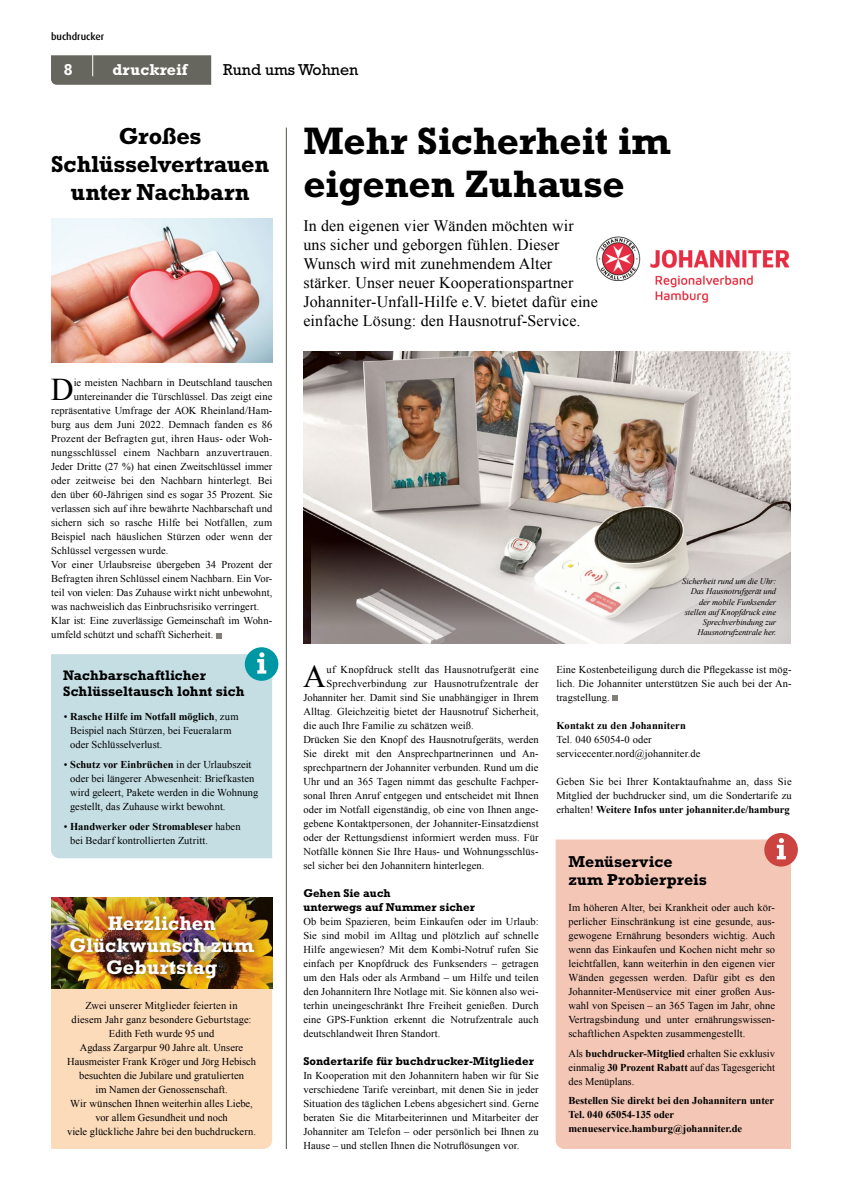
<style>
.page{position:relative;width:842px;height:1191px;background:#fff}
.page>*{position:absolute;margin:0;border:0;box-sizing:border-box;transform-origin:0 0}
.t1{font:700 38.8px/43.3px "Rockwell Std";letter-spacing:-.005em;color:#000}
.t2{font:31.6px "Times New Roman";color:#000}
.t3{font:700 23.5px/28px "Rockwell Std";letter-spacing:-.01em;color:#000;text-align:center}
.t4{font:700 20px/22px "Rockwell Std";color:#fff;text-align:center}
.t5{font:16px/19px "Times New Roman";letter-spacing:.01em;color:#000}
.t6{font:700 16px/18px "Rockwell Std";color:#000}
.t7{font:16px "Rockwell Std";color:#000}
.t8{font:700 16px "Rockwell Std";color:#fff}
.t9{font:700 14px/16px "Rockwell Std";color:#000}
.t10{font:700 11.5px/14px "Rockwell Std";color:#000}
.t11{font:10.5px/14px "Times New Roman";letter-spacing:.01em;color:#000;text-align:justify}
.t12{font:700 10.5px/14px "Times New Roman";color:#000}
.t13{font:500 10px "Dax Pro";color:#000}
.t14{font:italic 8.5px/10.2px "Times New Roman";letter-spacing:-.01em;color:#000;text-align:right}
.s1{font-weight:700}
</style>
<div class="page">
<div style="left:51px;top:988px;width:221px;height:161px;background:#fcdbbb"></div>
<img style="left:51px;top:897px;width:221px;height:91px">
<img style="left:51px;top:218px;width:221px;height:145px">
<svg style="left:51px;top:55px;width:160px;height:30px;background:#696861"></svg>
<hr style="left:92px;top:42px;width:1px;height:34px;background:#fff">
<svg style="left:216px;top:633px;width:6px;height:5px"></svg>
<div style="left:51px;top:654px;width:221px;height:204px;background:#c4dee3"></div>
<svg style="left:245px;top:647px;width:33px;height:34px"></svg>
<div style="left:556px;top:839px;width:235px;height:310px;background:#f3c6b5"></div>
<svg style="left:764px;top:833px;width:34px;height:33px"></svg>
<div style="left:65px;top:912px;width:194px;height:71px;background:#000;opacity:.4"></div>
<img style="left:303px;top:352px;width:488px;height:291px">
<svg style="left:612px;top:695px;width:6px;height:5px"></svg>
<img style="left:596px;top:236px;width:194px;height:67px">
<svg style="left:311px;top:492px;width:480px;height:151px;background:#b7b0ac"></svg>
<hr style="left:286px;top:128px;width:1px;height:1021px;background:#515048">
<p class="t13" style="left:51px;top:30px;width:55px">buchdrucker</p>
<h3 class="t8" style="left:64px;top:60px;width:10px">8</h3>
<h3 class="t8" style="left:113px;top:60px;width:76px">druckreif</h3>
<h3 class="t7" style="left:223px;top:60px;width:137px">Rund ums Wohnen</h3>
<h3 class="t3" style="left:51px;top:121px;width:219px">Großes<br>Schlüsselvertrauen unter Nachbarn</h3>
<h2 class="t2" style="left:51px;top:368px;width:24px">D</h2>
<p class="t11" style="left:74px;top:375px;width:200px">ie meisten Nachbarn in Deutschland tauschen</p>
<p class="t11" style="left:74px;top:389px;width:200px">untereinander die Türschlüssel. Das zeigt eine</p>
<p class="t11" style="left:51px;top:403px;width:223px">repräsentative Umfrage der AOK Rheinland/Ham-</p>
<p class="t11" style="left:51px;top:417px;width:223px">burg aus dem Juni 2022. Demnach fanden es 86</p>
<p class="t11" style="left:51px;top:431px;width:223px">Prozent der Befragten gut, ihren Haus- oder Woh-</p>
<p class="t11" style="left:51px;top:445px;width:223px">nungsschlüssel einem Nachbarn anzuvertrauen.</p>
<p class="t11" style="left:51px;top:459px;width:223px">Jeder Dritte (27 %) hat einen Zweitschlüssel immer</p>
<p class="t11" style="left:51px;top:473px;width:223px">oder zeitweise bei den Nachbarn hinterlegt. Bei</p>
<p class="t11" style="left:51px;top:487px;width:223px">den über 60-Jährigen sind es sogar 35 Prozent. Sie</p>
<p class="t11" style="left:51px;top:501px;width:223px">verlassen sich auf ihre bewährte Nachbarschaft und</p>
<p class="t11" style="left:51px;top:515px;width:223px">sichern sich so rasche Hilfe bei Notfällen, zum</p>
<p class="t11" style="left:51px;top:529px;width:223px">Beispiel nach häuslichen Stürzen oder wenn der</p>
<p class="t11" style="left:51px;top:543px;width:119px">Schlüssel vergessen wurde.</p>
<p class="t11" style="left:51px;top:557px;width:223px">Vor einer Urlaubsreise übergeben 34 Prozent der</p>
<p class="t11" style="left:51px;top:571px;width:223px">Befragten ihren Schlüssel einem Nachbarn. Ein Vor-</p>
<p class="t11" style="left:51px;top:585px;width:223px">teil von vielen: Das Zuhause wirkt nicht unbewohnt,</p>
<p class="t11" style="left:51px;top:599px;width:210px">was nachweislich das Einbruchsrisiko verringert.</p>
<p class="t11" style="left:51px;top:613px;width:223px">Klar ist: Eine zuverlässige Gemeinschaft im Wohn-</p>
<p class="t11" style="left:51px;top:627px;width:164px">umfeld schützt und schafft Sicherheit.</p>
<h3 class="t9" style="left:63px;top:667px;width:183px">Nachbarschaftlicher<br>Schlüsseltausch lohnt sich</h3>
<p class="t11" style="left:70px;top:709px;width:170px;text-align:left;text-indent:-6px">• <span class="s1">Rasche Hilfe im Notfall möglich</span>, zum<br>Beispiel nach Stürzen, bei Feueralarm oder Schlüsselverlust.</p>
<p class="t11" style="left:70px;top:757px;width:190px;text-align:left;text-indent:-6px">• <span class="s1">Schutz vor Einbrüchen</span> in der Urlaubszeit oder bei längerer Abwesenheit: Briefkasten wird geleert, Pakete werden in die Wohnung gestellt, das Zuhause wirkt bewohnt.</p>
<p class="t11" style="left:70px;top:819px;width:172px;text-indent:-6px">• <span class="s1">Handwerker oder Stromableser</span> haben bei Bedarf kontrollierten Zutritt.</p>
<h3 class="t4" style="left:70px;top:912px;width:186px">Herzlichen<br>Glückwunsch zum<br>Geburtstag</h3>
<p class="t11" style="left:67px;top:998px;width:191px;text-align:center">Zwei unserer Mitglieder feierten in<br>diesem Jahr ganz besondere Geburtstage:<br>Edith Feth wurde 95 und<br>Agdass Zargarpur 90 Jahre alt. Unsere Hausmeister Frank Kröger und Jörg Hebisch besuchten die Jubilare und gratulierten<br>im Namen der Genossenschaft.<br>Wir wünschen Ihnen weiterhin alles Liebe, vor allem Gesundheit und noch<br>viele glückliche Jahre bei den buchdruckern.</p>
<h1 class="t1" style="left:303px;top:119px;width:368px">Mehr Sicherheit im eigenen Zuhause</h1>
<p class="t5" style="left:303px;top:216px;width:296px">In den eigenen vier Wänden möchten wir uns sicher und geborgen fühlen. Dieser Wunsch wird mit zunehmendem Alter stärker. Unser neuer Kooperationspartner Johanniter-Unfall-Hilfe e.V. bietet dafür eine einfache Lösung: den Hausnotruf-Service.</p>
<p class="t14" style="left:682px;top:576px;width:95px">Sicherheit rund um die Uhr:<br>Das Hausnotrufgerät und der mobile Funksender stellen auf Knopfdruck eine<br>Sprechverbindung zur<br>Hausnotrufzentrale her.</p>
<h2 class="t2" style="left:303px;top:655px;width:24px">A</h2>
<p class="t11" style="left:327px;top:662px;width:214px">uf Knopfdruck stellt das Hausnotrufgerät eine</p>
<p class="t11" style="left:327px;top:676px;width:214px">Sprechverbindung zur Hausnotrufzentrale der</p>
<p class="t11" style="left:303px;top:690px;width:237px">Johanniter her. Damit sind Sie unabhängiger in Ihrem</p>
<p class="t11" style="left:303px;top:704px;width:237px">Alltag. Gleichzeitig bietet der Hausnotruf Sicherheit,</p>
<p class="t11" style="left:303px;top:718px;width:172px">die auch Ihre Familie zu schätzen weiß.</p>
<p class="t11" style="left:303px;top:732px;width:237px">Drücken Sie den Knopf des Hausnotrufgeräts, werden</p>
<p class="t11" style="left:303px;top:746px;width:237px">Sie direkt mit den Ansprechpartnerinnen und An-</p>
<p class="t11" style="left:303px;top:760px;width:237px">sprechpartnern der Johanniter verbunden. Rund um die</p>
<p class="t11" style="left:303px;top:774px;width:237px">Uhr und an 365 Tagen nimmt das geschulte Fachper-</p>
<p class="t11" style="left:303px;top:788px;width:237px">sonal Ihren Anruf entgegen und entscheidet mit Ihnen</p>
<p class="t11" style="left:303px;top:802px;width:237px">oder im Notfall eigenständig, ob eine von Ihnen ange-</p>
<p class="t11" style="left:303px;top:816px;width:237px">gebene Kontaktpersonen, der Johanniter-Einsatzdienst</p>
<p class="t11" style="left:303px;top:830px;width:237px">oder der Rettungsdienst informiert werden muss. Für</p>
<p class="t11" style="left:303px;top:844px;width:237px">Notfälle können Sie Ihre Haus- und Wohnungsschlüs-</p>
<p class="t11" style="left:303px;top:858px;width:183px">sel sicher bei den Johannitern hinterlegen.</p>
<p class="t10" style="left:303px;top:885px;width:173px">Gehen Sie auch<br>unterwegs auf Nummer sicher</p>
<p class="t11" style="left:303px;top:914px;width:237px">Ob beim Spazieren, beim Einkaufen oder im Urlaub:<br>Sie sind mobil im Alltag und plötzlich auf schnelle Hilfe angewiesen? Mit dem Kombi-Notruf rufen Sie einfach per Knopfdruck des Funksenders – getragen um den Hals oder als Armband – um Hilfe und teilen den Johannitern Ihre Notlage mit. Sie können also wei&shy;terhin uneingeschränkt Ihre Freiheit genießen. Durch eine GPS-Funktion erkennt die Notrufzentrale auch deutschlandweit Ihren Standort.</p>
<p class="t10" style="left:303px;top:1053px;width:232px">Sondertarife für buchdrucker-Mitglieder</p>
<p class="t11" style="left:303px;top:1068px;width:237px">In Kooperation mit den Johannitern haben wir für Sie verschiedene Tarife vereinbart, mit denen Sie in jeder Situation des täglichen Lebens abgesichert sind. Gerne beraten Sie die Mitarbeiterinnen und Mitarbeiter der Johanniter am Telefon – oder persönlich bei Ihnen zu Hause – und stellen Ihnen die Notruflösungen vor.</p>
<p class="t11" style="left:556px;top:662px;width:237px">Eine Kostenbeteiligung durch die Pflegekasse ist mög&shy;lich. Die Johanniter unterstützen Sie auch bei der An&shy;tragstellung.</p>
<p class="t12" style="left:556px;top:718px;width:131px">Kontakt zu den Johannitern</p>
<p class="t11" style="left:556px;top:732px;width:146px">Tel. 040 65054-0 oder servicecenter.nord@johanniter.de</p>
<p class="t11" style="left:556px;top:774px;width:237px">Geben Sie bei Ihrer Kontaktaufnahme an, dass Sie Mitglied der buchdrucker sind, um die Sondertarife zu erhalten! <span class="s1">Weitere Infos unter johanniter.de/hamburg</span></p>
<h3 class="t6" style="left:568px;top:852px;width:140px">Menüservice zum Probierpreis</h3>
<p class="t11" style="left:568px;top:900px;width:208px">Im höheren Alter, bei Krankheit oder auch kör&shy;perlicher Einschränkung ist eine gesunde, aus&shy;gewogene Ernährung besonders wichtig. Auch wenn das Einkaufen und Kochen nicht mehr so leichtfallen, kann weiterhin in den eigenen vier Wänden gegessen werden. Dafür gibt es den Johanniter-Menüservice mit einer großen Aus&shy;wahl von Speisen – an 365 Tagen im Jahr, ohne Vertragsbindung und unter ernährungswissen&shy;schaftlichen Aspekten zusammengestellt.</p>
<p class="t11" style="left:568px;top:1046px;width:208px">Als <span class="s1">buchdrucker-Mitglied</span> erhalten Sie exklusiv einmalig <span class="s1">30 Prozent Rabatt</span> auf das Tagesgericht des Menüplans.</p>
<p class="t12" style="left:568px;top:1093px;width:207px">Bestellen Sie direkt bei den Johannitern unter<br>Tel. 040 65054-135 oder menueservice.hamburg@johanniter.de</p>
</div>
